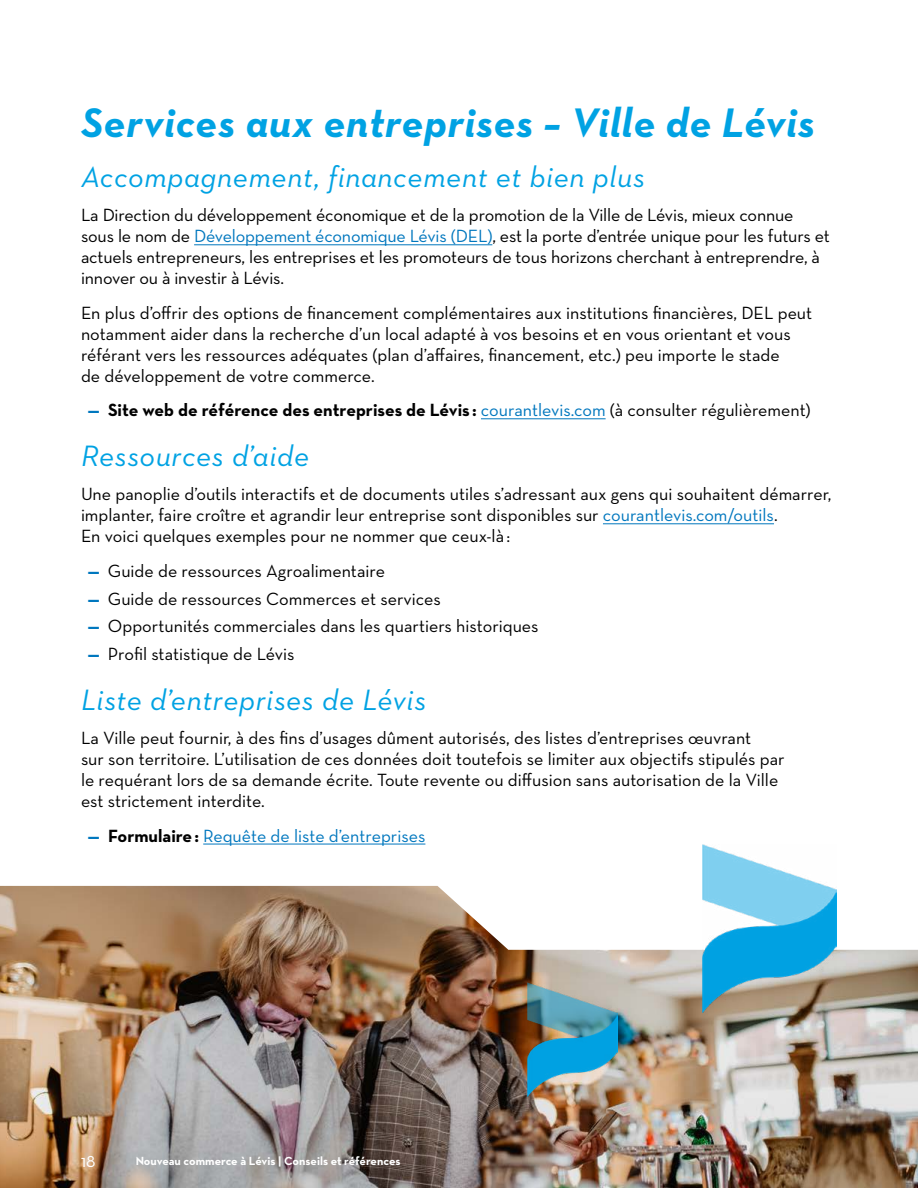
<style>
.page{position:relative;width:918px;height:1188px;background:#fff}
.page>*{position:absolute;margin:0;border:0;box-sizing:border-box;transform-origin:0 0}
.t1{font:italic 700 42px "Neutra Text";letter-spacing:.02em;color:#00a2e3}
.t2{font:italic 30px "Neutraface 2 Text";letter-spacing:.02em;color:#00a2e3}
.t3{font:18px/21px "Neutra Text";color:#000}
.t4{font:700 18px "Neutra Text";color:#000}
.t5{font:18px "Neutra Text";color:#0077be}
.t6{font:18px "Neutra Text";color:#fff}
.t7{font:700 12px "Neutra Text";color:#fff}
.s1{color:#0077be}
.s2{font-weight:400;color:#0077be}
.s3{font-weight:400}
.s4{font-weight:700;color:#0077be}
.s5{font-weight:700}
.s6{font-weight:700;color:#000}
</style>
<div class="page">
<img style="left:0;top:950px;width:918px;height:238px">
<svg style="left:0;top:843px;width:918px;height:107px"></svg>
<hr style="left:194px;top:245px;width:298px;height:1px;background:#0077be">
<hr style="left:481px;top:419px;width:125px;height:1px;background:#0077be">
<hr style="left:603px;top:524px;width:171px;height:1px;background:#0077be">
<hr style="left:203px;top:844px;width:222px;height:1px;background:#0077be">
<img style="left:703px;top:845px;width:134px;height:167px">
<img style="left:527px;top:983px;width:91px;height:113px">
<h1 class="t1" style="left:81px;top:97px;width:736px">Services aux entreprises – Ville de Lévis</h1>
<h2 class="t2" style="left:81px;top:158px;width:566px">Accompagnement, financement et bien plus</h2>
<p class="t3" style="left:81px;top:204px;width:750px">La Direction du développement économique et de la promotion de la Ville de Lévis, mieux connue sous le nom de <span class="s1">Développement économique Lévis (DEL)</span>, est la porte d’entrée unique pour les futurs et actuels entrepreneurs, les entreprises et les promoteurs de tous horizons cherchant à entreprendre, à innover ou à investir à Lévis.</p>
<p class="t3" style="left:81px;top:302px;width:733px">En plus d’offrir des options de financement complémentaires aux institutions financières, DEL peut notamment aider dans la recherche d’un local adapté à vos besoins et en vous orientant et vous référant vers les ressources adéquates (plan d’affaires, financement, etc.) peu importe le stade<br>de développement de votre commerce.</p>
<p class="t4" style="left:88px;top:399px;width:725px"><span class="s1">—</span> Site web de référence des entreprises de Lévis : <span class="s2">courantlevis.com</span> <span class="s3">(à consulter régulièrement)</span></p>
<h2 class="t2" style="left:81px;top:437px;width:230px">Ressources d’aide</h2>
<p class="t3" style="left:81px;top:483px;width:752px">Une panoplie d’outils interactifs et de documents utiles s’adressant aux gens qui souhaitent démarrer, implanter, faire croître et agrandir leur entreprise sont disponibles sur <span class="s1">courantlevis.com/outils</span>.<br>En voici quelques exemples pour ne nommer que ceux-là :</p>
<p class="t3" style="left:88px;top:560px;width:299px"><span class="s4">—</span> Guide de ressources Agroalimentaire</p>
<p class="t3" style="left:88px;top:588px;width:355px"><span class="s4">—</span> Guide de ressources Commerces et services</p>
<p class="t3" style="left:88px;top:616px;width:452px"><span class="s4">—</span> Opportunités commerciales dans les quartiers historiques</p>
<p class="t3" style="left:88px;top:643px;width:208px"><span class="s4">—</span> Profil statistique de Lévis</p>
<h2 class="t2" style="left:81px;top:681px;width:347px">Liste d’entreprises de Lévis</h2>
<p class="t3" style="left:81px;top:727px;width:705px">La Ville peut fournir, à des fins d’usages dûment autorisés, des listes d’entreprises œuvrant<br>sur son territoire. L’utilisation de ces données doit toutefois se limiter aux objectifs stipulés par le requérant lors de sa demande écrite. Toute revente ou diffusion sans autorisation de la Ville est strictement interdite.</p>
<p class="t5" style="left:88px;top:825px;width:339px"><span class="s5">—</span> <span class="s6">Formulaire:</span> Requête de liste d’entreprises</p>
<p class="t6" style="left:81px;top:1150px;width:16px">18</p>
<p class="t7" style="left:136px;top:1154px;width:266px">Nouveau commerce à Lévis | Conseils et références</p>
</div>
